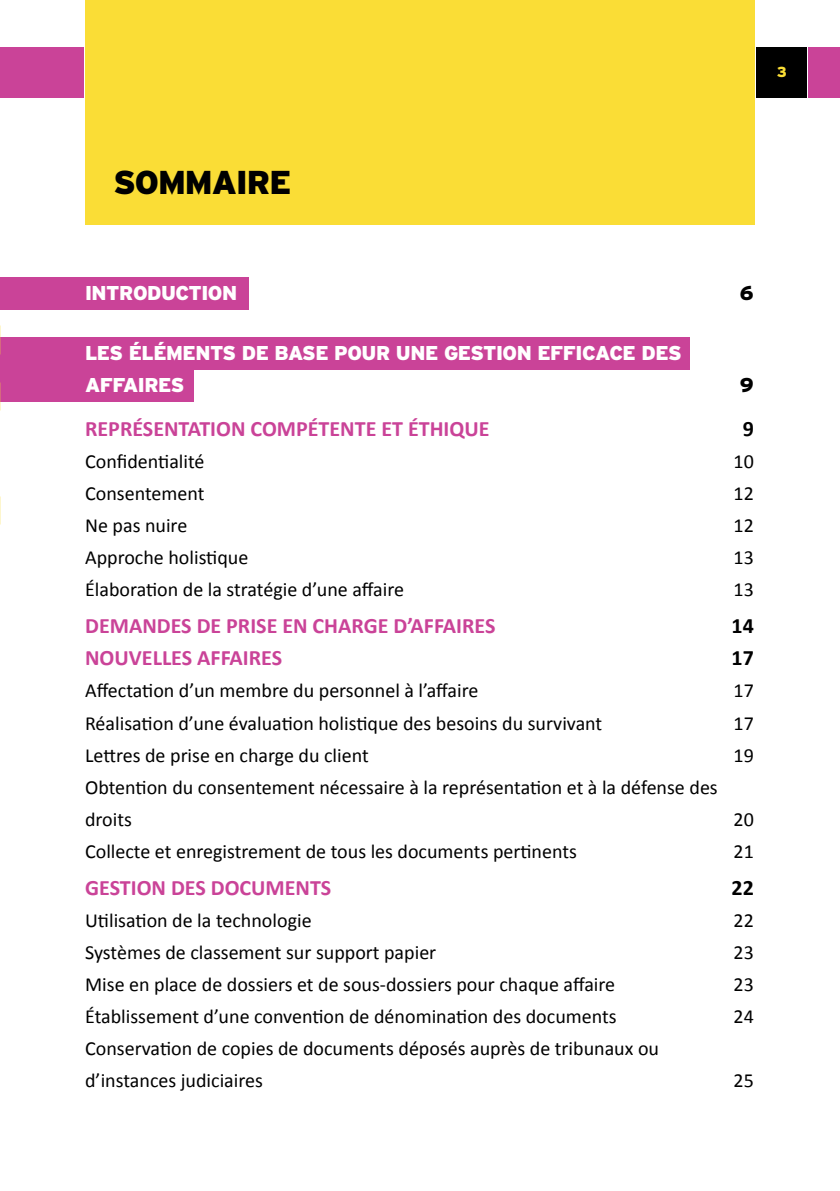
<style>
.page{position:relative;width:840px;height:1191px;background:#fff}
.page>*{position:absolute;margin:0;border:0;box-sizing:border-box;transform-origin:0 0}
.t1{font:900 33px "Interstate";letter-spacing:-.03em;color:#000}
.t2{font:700 22px "Calibri";color:#ca4398}
.t3{font:700 22px "Calibri";color:#000}
.t4{font:20px/32px "Calibri";color:#000}
.t5{font:900 20px/32px "Interstate";letter-spacing:-.025em;color:#fff}
.t6{font:900 20px "Interstate";color:#000}
.t7{font:900 14.6px "Interstate";color:#fadd36}
</style>
<div class="page">
<div style="left:808px;top:47px;width:31px;height:51px;background:#ca4398"></div>
<div style="left:0;top:47px;width:84px;height:51px;background:#ca4398"></div>
<div style="left:755px;top:47px;width:51px;height:51px;background:#000"></div>
<div style="left:0;top:277px;width:248px;height:32px;background:#ca4398"></div>
<div style="left:0;top:337px;width:689px;height:32px;background:#ca4398"></div>
<div style="left:0;top:369px;width:193px;height:33px;background:#ca4398"></div>
<div style="left:85px;top:0;width:669px;height:224px;background:#fadd36"></div>
<p class="t7" style="left:776px;top:64px;width:11px">3</p>
<h1 class="t1" style="left:113px;top:164px;width:179px">SOMMAIRE</h1>
<p class="t5" style="left:85px;top:277px;width:153px">INTRODUCTION</p>
<p class="t6" style="left:739px;top:281px;width:15px">6</p>
<p class="t5" style="left:85px;top:337px;width:597px">LES ÉLÉMENTS DE BASE POUR UNE GESTION EFFICACE DES<br>AFFAIRES</p>
<p class="t6" style="left:739px;top:374px;width:15px">9</p>
<p class="t2" style="left:85px;top:415px;width:406px">REPRÉSENTATION COMPÉTENTE ET ÉTHIQUE</p>
<p class="t3" style="left:742px;top:415px;width:13px">9</p>
<p class="t4" style="left:85px;top:444px;width:121px">Confidentialité</p>
<p class="t4" style="left:733px;top:444px;width:22px">10</p>
<p class="t4" style="left:85px;top:476px;width:121px">Consentement</p>
<p class="t4" style="left:733px;top:476px;width:22px">12</p>
<p class="t4" style="left:85px;top:508px;width:104px">Ne pas nuire</p>
<p class="t4" style="left:733px;top:508px;width:22px">12</p>
<p class="t4" style="left:85px;top:540px;width:165px">Approche holistique</p>
<p class="t4" style="left:733px;top:540px;width:22px">13</p>
<p class="t4" style="left:85px;top:572px;width:320px">Élaboration de la stratégie d’une affaire</p>
<p class="t4" style="left:733px;top:572px;width:22px">13</p>
<p class="t2" style="left:85px;top:612px;width:411px">DEMANDES DE PRISE EN CHARGE D’AFFAIRES</p>
<p class="t3" style="left:731px;top:612px;width:24px">14</p>
<p class="t2" style="left:85px;top:644px;width:198px">NOUVELLES AFFAIRES</p>
<p class="t3" style="left:731px;top:644px;width:24px">17</p>
<p class="t4" style="left:85px;top:674px;width:394px">Affectation d’un membre du personnel à l’affaire</p>
<p class="t4" style="left:733px;top:674px;width:22px">17</p>
<p class="t4" style="left:85px;top:706px;width:518px">Réalisation d’une évaluation holistique des besoins du survivant</p>
<p class="t4" style="left:733px;top:706px;width:22px">17</p>
<p class="t4" style="left:85px;top:738px;width:285px">Lettres de prise en charge du client</p>
<p class="t4" style="left:733px;top:738px;width:22px">19</p>
<p class="t4" style="left:85px;top:770px;width:633px">Obtention du consentement nécessaire à la représentation et à la défense des droits</p>
<p class="t4" style="left:733px;top:802px;width:22px">20</p>
<p class="t4" style="left:85px;top:834px;width:493px">Collecte et enregistrement de tous les documents pertinents</p>
<p class="t4" style="left:733px;top:834px;width:22px">21</p>
<p class="t2" style="left:85px;top:874px;width:247px">GESTION DES DOCUMENTS</p>
<p class="t3" style="left:731px;top:874px;width:24px">22</p>
<p class="t4" style="left:85px;top:903px;width:228px">Utilisation de la technologie</p>
<p class="t4" style="left:733px;top:903px;width:22px">22</p>
<p class="t4" style="left:85px;top:935px;width:352px">Systèmes de classement sur support papier</p>
<p class="t4" style="left:733px;top:935px;width:22px">23</p>
<p class="t4" style="left:85px;top:967px;width:531px">Mise en place de dossiers et de sous-dossiers pour chaque affaire</p>
<p class="t4" style="left:733px;top:967px;width:22px">23</p>
<p class="t4" style="left:85px;top:999px;width:532px">Établissement d’une convention de dénomination des documents</p>
<p class="t4" style="left:733px;top:999px;width:22px">24</p>
<p class="t4" style="left:85px;top:1031px;width:575px">Conservation de copies de documents déposés auprès de tribunaux ou d’instances judiciaires</p>
<p class="t4" style="left:733px;top:1063px;width:22px">25</p>
</div>
